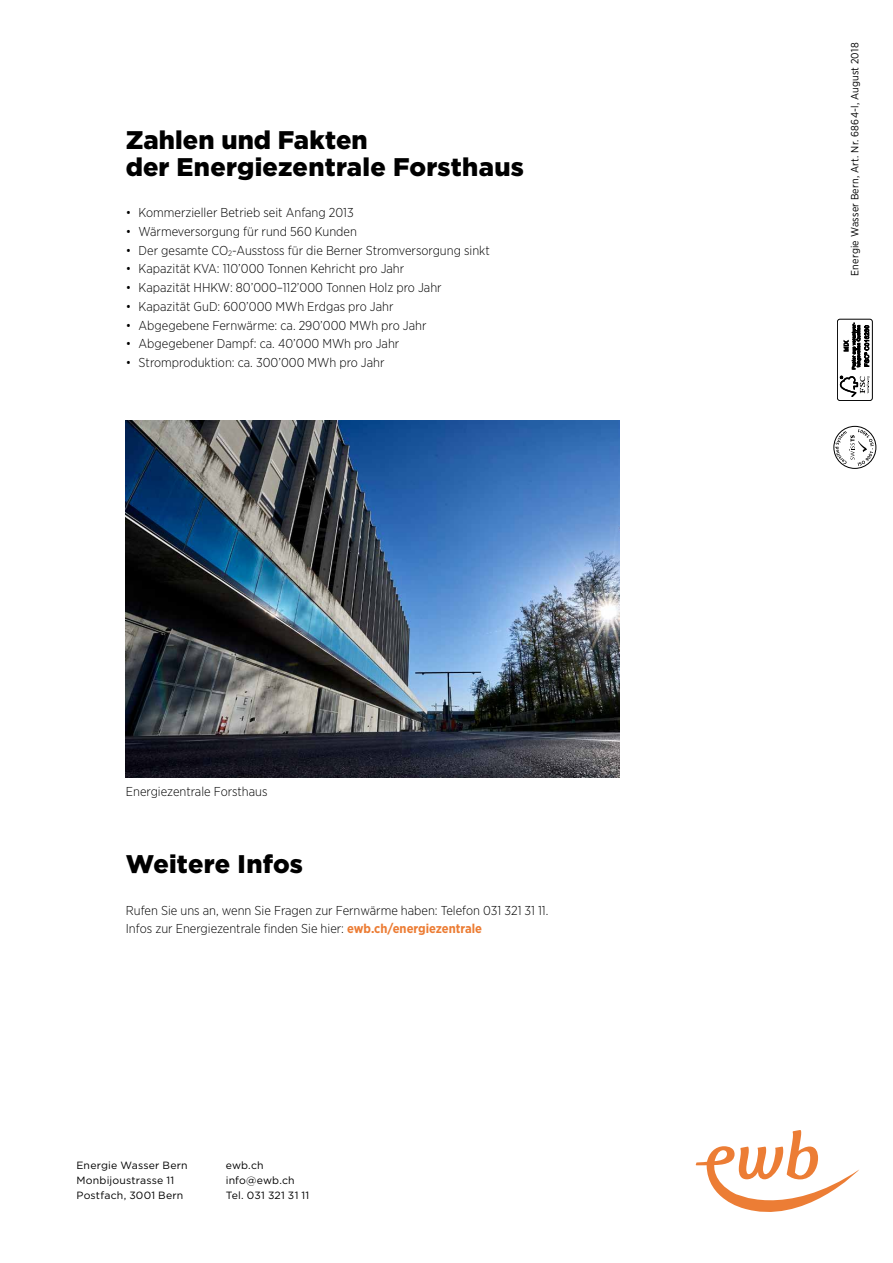
<style>
.page{position:relative;width:893px;height:1263px;background:#fff}
.page>*{position:absolute;margin:0;border:0;box-sizing:border-box;transform-origin:0 0}
.t1{font:900 25.5px/27px "Gotham";letter-spacing:.005em;color:#000}
.t2{font:300 12.9px/18.8px "Gotham Narrow";color:#000}
.t3{font:10.5px/15px "Gotham";letter-spacing:.015em;color:#000}
.t4{font:10.5px "Gotham Narrow";letter-spacing:.02em;color:#000}
.s1{font-weight:700;color:#ec7d35}
</style>
<div class="page">
<svg style="left:696px;top:1130px;width:163px;height:82px"></svg>
<div style="left:837px;top:319px;width:36px;height:82px;border:1px solid #000;border-radius:3px"></div>
<svg style="left:840px;top:376px;width:30px;height:21px"></svg>
<svg style="left:844px;top:323px;width:25px;height:46px"></svg>
<img style="left:126px;top:421px;width:493px;height:356px">
<div style="left:834px;top:426px;width:42px;height:43px;border:1px solid #000;border-radius:50%"></div>
<svg style="left:835px;top:429px;width:39px;height:37px"></svg>
<h1 class="t1" style="left:126px;top:125px;width:400px">Zahlen und Fakten<br>der Energiezentrale Forsthaus</h1>
<p class="t2" style="left:126px;top:203px;width:229px">• Kommerzieller Betrieb seit Anfang 2013</p>
<p class="t2" style="left:126px;top:222px;width:233px">• Wärmeversorgung für rund 560 Kunden</p>
<p class="t2" style="left:126px;top:240px;width:365px">• Der gesamte CO<sub>2</sub>-Ausstoss für die Berner Stromversorgung sinkt</p>
<p class="t2" style="left:126px;top:259px;width:280px">• Kapazität KVA: 110’000 Tonnen Kehricht pro Jahr</p>
<p class="t2" style="left:126px;top:278px;width:317px">• Kapazität HHKW: 80’000–112’000 Tonnen Holz pro Jahr</p>
<p class="t2" style="left:126px;top:297px;width:269px">• Kapazität GuD: 600’000 MWh Erdgas pro Jahr</p>
<p class="t2" style="left:126px;top:315px;width:302px">• Abgegebene Fernwärme: ca. 290’000 MWh pro Jahr</p>
<p class="t2" style="left:126px;top:334px;width:275px">• Abgegebener Dampf: ca. 40’000 MWh pro Jahr</p>
<p class="t2" style="left:126px;top:353px;width:260px">• Stromproduktion: ca. 300’000 MWh pro Jahr</p>
<p class="t2" style="left:126px;top:781px;width:143px">Energiezentrale Forsthaus</p>
<h1 class="t1" style="left:126px;top:850px;width:179px">Weitere Infos</h1>
<p class="t2" style="left:126px;top:900px;width:424px">Rufen Sie uns an, wenn Sie Fragen zur Fernwärme haben: Telefon 031 321 31 11.<br>Infos zur Energiezentrale finden Sie hier: <span class="s1">ewb.ch/energiezentrale</span></p>
<p class="t3" style="left:77px;top:1158px;width:113px">Energie Wasser Bern<br>Monbijoustrasse 11<br>Postfach, 3001 Bern</p>
<p class="t3" style="left:226px;top:1158px;width:85px">ewb.ch info@ewb.ch<br>Tel. 031 321 31 11</p>
<p class="t4" style="left:848px;top:276px;width:235px;rotate:-90deg">Energie Wasser Bern, Art. Nr. 6864-l, August 2018</p>
</div>
